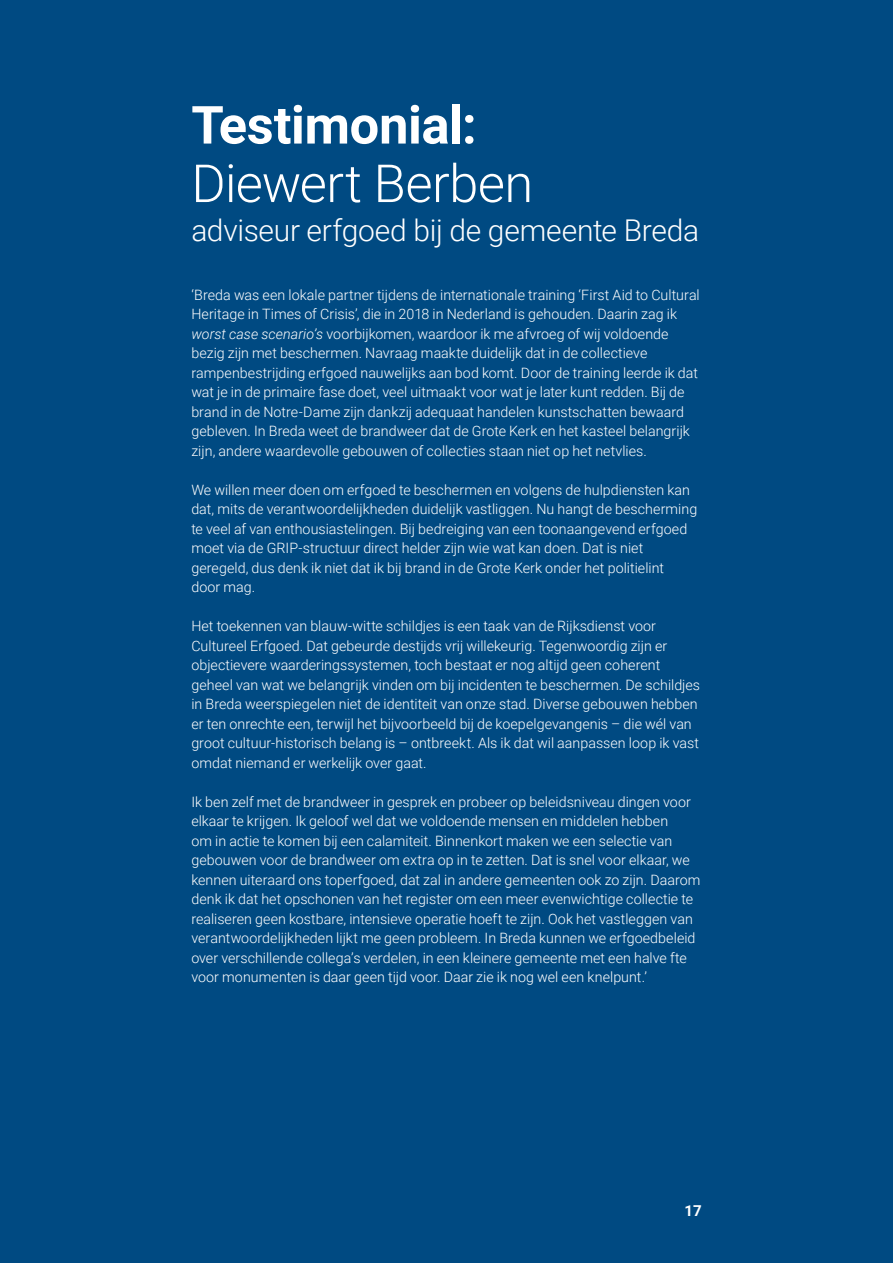
<style>
.page{position:relative;width:893px;height:1263px;background:#004a82}
.page>*{position:absolute;margin:0;border:0;box-sizing:border-box;transform-origin:0 0}
.t1{font:300 52.5px "Roboto";letter-spacing:-.01em;color:#fff}
.t2{font:700 52.5px "Roboto";letter-spacing:-.01em;color:#fff}
.t3{font:300 30px "Roboto";letter-spacing:-.01em;color:#fff}
.t4{font:700 15px "Roboto";color:#fff}
.t5{font:300 14.25px/19.5px "Roboto";letter-spacing:.005em;color:#fff}
.s1{font-style:italic}
</style>
<div class="page">
<h1 class="t2" style="left:191px;top:88px;width:287px">Testimonial:</h1>
<h1 class="t1" style="left:191px;top:147px;width:343px">Diewert Berben</h1>
<h2 class="t3" style="left:191px;top:209px;width:509px">adviseur erfgoed bij de gemeente Breda</h2>
<p class="t5" style="left:191px;top:284px;width:510px">‘Breda was een lokale partner tijdens de internationale training ‘First Aid to Cultural Heritage in Times of Crisis’, die in 2018 in Nederland is gehouden. Daarin zag ik <span class="s1">worst case scenario’s</span> voorbijkomen, waardoor ik me afvroeg of wij voldoende bezig zijn met beschermen. Navraag maakte duidelijk dat in de collectieve rampenbestrijding erfgoed nauwelijks aan bod komt. Door de training leerde ik dat wat je in de primaire fase doet, veel uitmaakt voor wat je later kunt redden. Bij de brand in de Notre-Dame zijn dankzij adequaat handelen kunstschatten bewaard gebleven. In Breda weet de brandweer dat de Grote Kerk en het kasteel belangrijk zijn, andere waardevolle gebouwen of collecties staan niet op het netvlies.</p>
<p class="t5" style="left:191px;top:479px;width:507px">We willen meer doen om erfgoed te beschermen en volgens de hulpdiensten kan dat, mits de verantwoordelijkheden duidelijk vastliggen. Nu hangt de bescherming te veel af van enthousiastelingen. Bij bedreiging van een toonaangevend erfgoed moet via de GRIP-structuur direct helder zijn wie wat kan doen. Dat is niet geregeld, dus denk ik niet dat ik bij brand in de Grote Kerk onder het politielint<br>door mag.</p>
<p class="t5" style="left:191px;top:616px;width:510px">Het toekennen van blauw-witte schildjes is een taak van de Rijksdienst voor Cultureel Erfgoed. Dat gebeurde destijds vrij willekeurig. Tegenwoordig zijn er objectievere waarderingssystemen, toch bestaat er nog altijd geen coherent geheel van wat we belangrijk vinden om bij incidenten te beschermen. De schildjes in Breda weerspiegelen niet de identiteit van onze stad. Diverse gebouwen hebben er ten onrechte een, terwijl het bijvoorbeeld bij de koepelgevangenis – die wél van groot cultuur-historisch belang is – ontbreekt. Als ik dat wil aanpassen loop ik vast omdat niemand er werkelijk over gaat.</p>
<p class="t5" style="left:191px;top:791px;width:511px">Ik ben zelf met de brandweer in gesprek en probeer op beleidsniveau dingen voor elkaar te krijgen. Ik geloof wel dat we voldoende mensen en middelen hebben<br>om in actie te komen bij een calamiteit. Binnenkort maken we een selectie van gebouwen voor de brandweer om extra op in te zetten. Dat is snel voor elkaar, we kennen uiteraard ons toperfgoed, dat zal in andere gemeenten ook zo zijn. Daarom denk ik dat het opschonen van het register om een meer evenwichtige collectie te realiseren geen kostbare, intensieve operatie hoeft te zijn. Ook het vastleggen van verantwoordelijkheden lijkt me geen probleem. In Breda kunnen we erfgoedbeleid over verschillende collega’s verdelen, in een kleinere gemeente met een halve fte voor monumenten is daar geen tijd voor. Daar zie ik nog wel een knelpunt.’</p>
<p class="t4" style="left:684px;top:1200px;width:19px">17</p>
</div>
